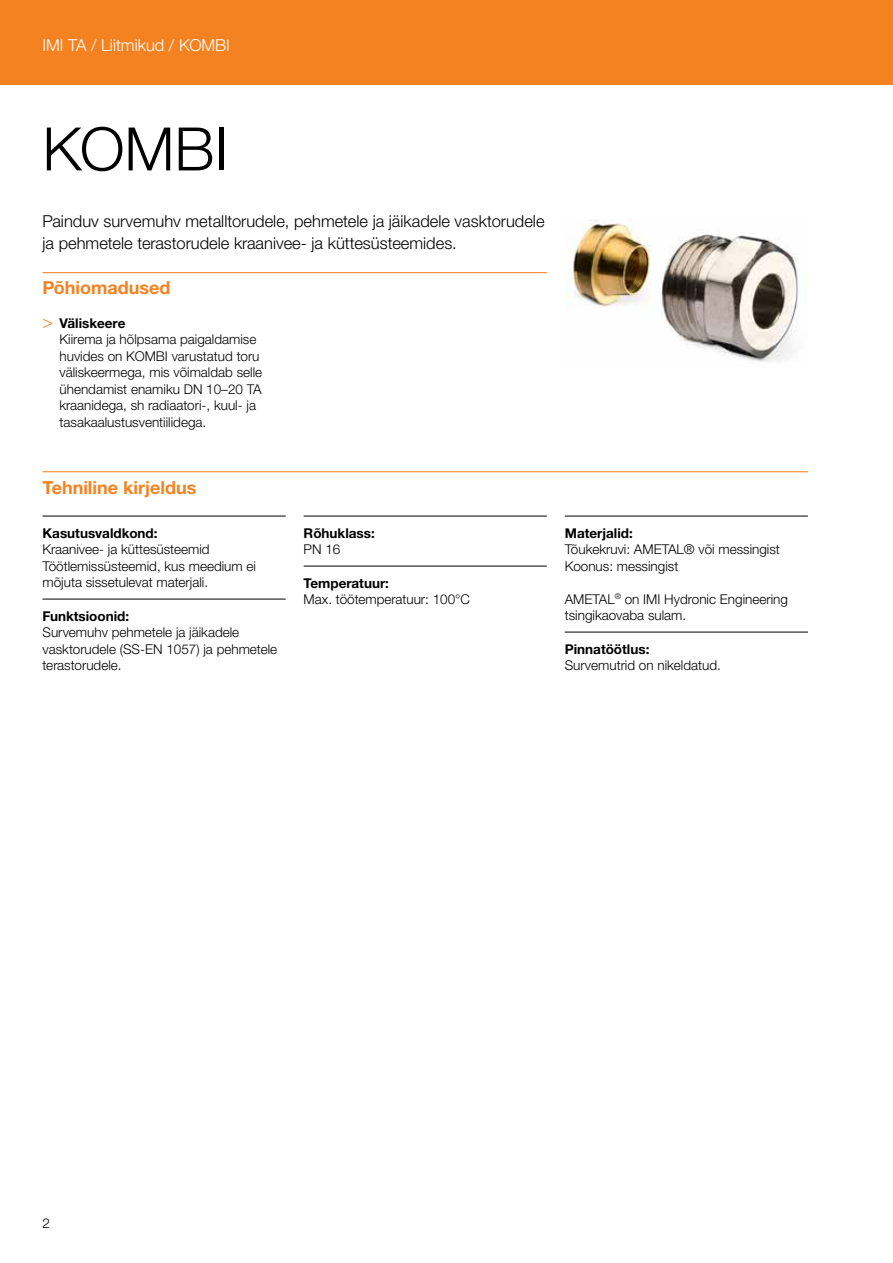
<style>
.page{position:relative;width:893px;height:1263px;background:#fff}
.page>*{position:absolute;margin:0;border:0;box-sizing:border-box;transform-origin:0 0}
.t1{font:300 60px "Helvetica Neue LTW1 G";color:#000}
.t2{font:700 18px "Helvetica Neue LTW1 G";color:#f58220}
.t3{font:300 16.5px/22.5px "Helvetica Neue LTW1 G";color:#000}
.t4{font:300 16.5px "Helvetica Neue LTW1 G";color:#fff}
.t5{font:300 13.5px/16.5px "Helvetica Neue LTW1 G";color:#000}
.t6{font:700 13.5px "Helvetica Neue LTW1 G";color:#000}
.s1{font-family:"Helvetica Neue LT Std";font-size:18px;color:#f58220}
.s2{font-weight:700}
</style>
<div class="page">
<div style="left:0;top:0;width:893px;height:85px;background:#f58220"></div>
<hr style="left:43px;top:272px;width:504px;height:1px;background:#f58220">
<hr style="left:43px;top:471px;width:765px;height:1px;background:#f58220">
<hr style="left:43px;top:516px;width:243px;height:1px;background:#000">
<hr style="left:43px;top:599px;width:243px;height:1px;background:#000">
<hr style="left:304px;top:516px;width:243px;height:1px;background:#000">
<hr style="left:304px;top:566px;width:243px;height:1px;background:#000">
<hr style="left:565px;top:516px;width:243px;height:1px;background:#000">
<hr style="left:565px;top:632px;width:243px;height:1px;background:#000">
<img style="left:566px;top:220px;width:233px;height:142px">
<p class="t4" style="left:43px;top:35px;width:189px">IMI TA / Liitmikud / KOMBI</p>
<h1 class="t1" style="left:43px;top:112px;width:187px">KOMBI</h1>
<p class="t3" style="left:43px;top:210px;width:504px">Painduv survemuhv metalltorudele, pehmetele ja jäikadele vasktorudele ja pehmetele terastorudele kraanivee- ja küttesüsteemides.</p>
<h2 class="t2" style="left:43px;top:277px;width:130px">Põhiomadused</h2>
<p class="t5" style="left:60px;top:315px;width:204px;text-indent:-17px"><span class="s1">&gt;</span> <span class="s2">Väliskeere<br></span>Kiirema ja hõlpsama paigaldamise huvides on KOMBI varustatud toru väliskeermega, mis võimaldab selle ühendamist enamiku DN 10–20 TA kraanidega, sh radiaatori-, kuul- ja tasakaalustusventiilidega.</p>
<h2 class="t2" style="left:43px;top:476px;width:156px">Tehniline kirjeldus</h2>
<p class="t6" style="left:43px;top:524px;width:117px">Kasutusvaldkond:</p>
<p class="t5" style="left:43px;top:541px;width:215px">Kraanivee- ja küttesüsteemid<br>Töötlemissüsteemid, kus meedium ei mõjuta sissetulevat materjali.</p>
<p class="t6" style="left:43px;top:607px;width:88px">Funktsioonid:</p>
<p class="t5" style="left:43px;top:624px;width:236px">Survemuhv pehmetele ja jäikadele vasktorudele (SS-EN 1057) ja pehmetele terastorudele.</p>
<p class="t6" style="left:304px;top:524px;width:73px">Rõhuklass:</p>
<p class="t5" style="left:304px;top:541px;width:38px">PN 16</p>
<p class="t6" style="left:304px;top:575px;width:87px">Temperatuur:</p>
<p class="t5" style="left:304px;top:591px;width:168px">Max. töötemperatuur: 100°C</p>
<p class="t6" style="left:565px;top:524px;width:70px">Materjalid:</p>
<p class="t5" style="left:565px;top:541px;width:217px">Tõukekruvi: AMETAL® või messingist<br>Koonus: messingist</p>
<p class="t5" style="left:565px;top:591px;width:225px">AMETAL<sup>®</sup> on IMI Hydronic Engineering tsingikaovaba sulam.</p>
<p class="t6" style="left:565px;top:641px;width:86px">Pinnatöötlus:</p>
<p class="t5" style="left:565px;top:657px;width:158px">Survemutrid on nikeldatud.</p>
<p class="t5" style="left:43px;top:1215px;width:9px">2</p>
</div>
